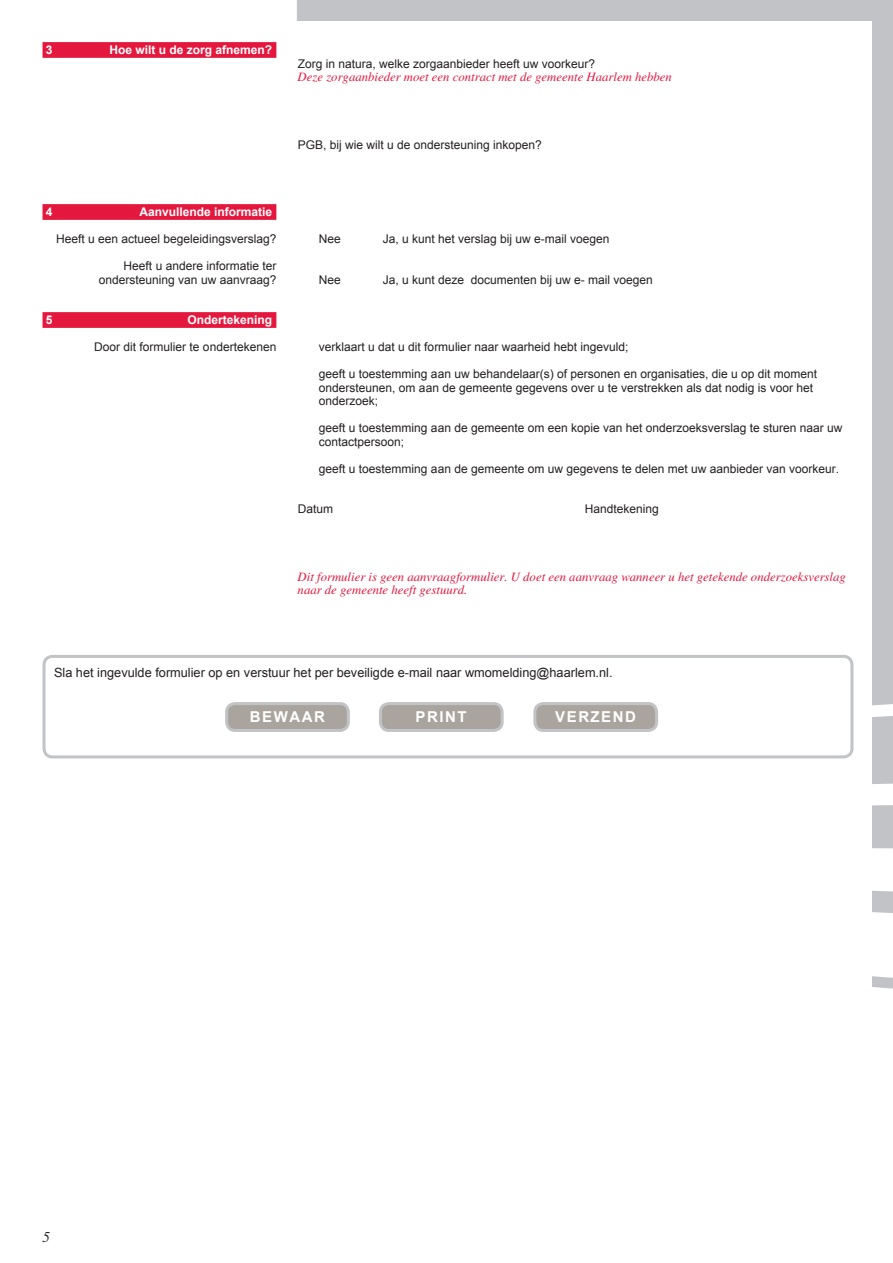
<style>
.page{position:relative;width:893px;height:1263px;background:#fff}
.page>*{position:absolute;margin:0;border:0;box-sizing:border-box;transform-origin:0 0}
.t1{font:700 15px "Arial";letter-spacing:.1em;color:#fff}
.t2{font:italic 15px "Times LT Pro";color:#231f20}
.t3{font:italic 12.75px/13.5px "Times LT Pro";color:#e4183e}
.t4{font:12.75px "Arial";color:#231f20}
.t5{font:12px/13.5px "Arial";color:#231f20}
.t6{font:700 12px "Arial";color:#fff}
</style>
<div class="page">
<svg style="left:872px;top:805px;width:21px;height:44px"></svg>
<svg style="left:872px;top:890px;width:21px;height:99px"></svg>
<div style="left:297px;top:0;width:596px;height:784px;background:#c2c3c6"></div>
<div style="left:21px;top:21px;width:850px;height:1221px;background:#fff"></div>
<div style="left:43px;top:42px;width:233px;height:16px;background:#e4183e"></div>
<div style="left:43px;top:204px;width:233px;height:16px;background:#e4183e"></div>
<div style="left:43px;top:312px;width:233px;height:16px;background:#e4183e"></div>
<div style="left:43px;top:655px;width:810px;height:103px;border:3px solid #c2c3c6;border-radius:9px"></div>
<div style="left:227px;top:704px;width:121px;height:26px;background:#a9a49d;border-radius:9px"></div>
<div style="left:225px;top:702px;width:125px;height:30px;border:3px solid #c2c3c6;border-radius:9px"></div>
<div style="left:380px;top:704px;width:122px;height:26px;background:#a9a49d;border-radius:9px"></div>
<div style="left:379px;top:702px;width:125px;height:30px;border:3px solid #c2c3c6;border-radius:9px"></div>
<div style="left:535px;top:704px;width:122px;height:26px;background:#a9a49d;border-radius:9px"></div>
<div style="left:533px;top:702px;width:125px;height:30px;border:3px solid #c2c3c6;border-radius:9px"></div>
<p class="t6" style="left:46px;top:41px;width:8px">3</p>
<p class="t6" style="left:109px;top:41px;width:164px">Hoe wilt u de zorg afnemen?</p>
<p class="t5" style="left:298px;top:56px;width:299px">Zorg in natura, welke zorgaanbieder heeft uw voorkeur?</p>
<p class="t3" style="left:298px;top:70px;width:376px">Deze zorgaanbieder moet een contract met de gemeente Haarlem hebben</p>
<p class="t5" style="left:298px;top:137px;width:246px">PGB, bij wie wilt u de ondersteuning inkopen?</p>
<p class="t6" style="left:46px;top:203px;width:8px">4</p>
<p class="t6" style="left:139px;top:203px;width:134px">Aanvullende informatie</p>
<p class="t5" style="left:56px;top:232px;width:222px">Heeft u een actueel begeleidingsverslag?</p>
<p class="t5" style="left:319px;top:232px;width:24px">Nee</p>
<p class="t5" style="left:383px;top:232px;width:228px">Ja, u kunt het verslag bij uw e-mail voegen</p>
<p class="t5" style="left:99px;top:259px;width:179px;text-align:right">Heeft u andere informatie ter ondersteuning van uw aanvraag?</p>
<p class="t5" style="left:319px;top:272px;width:24px">Nee</p>
<p class="t5" style="left:383px;top:272px;width:272px">Ja, u kunt deze documenten bij uw e- mail voegen</p>
<p class="t6" style="left:46px;top:311px;width:8px">5</p>
<p class="t6" style="left:187px;top:311px;width:86px">Ondertekening</p>
<p class="t5" style="left:94px;top:340px;width:184px">Door dit formulier te ondertekenen</p>
<p class="t5" style="left:319px;top:340px;width:311px">verklaart u dat u dit formulier naar waarheid hebt ingevuld;</p>
<p class="t5" style="left:319px;top:367px;width:500px">geeft u toestemming aan uw behandelaar(s) of personen en organisaties, die u op dit moment ondersteunen, om aan de gemeente gegevens over u te verstrekken als dat nodig is voor het onderzoek;</p>
<p class="t5" style="left:319px;top:421px;width:525px">geeft u toestemming aan de gemeente om een kopie van het onderzoeksverslag te sturen naar uw contactpersoon;</p>
<p class="t5" style="left:319px;top:461px;width:522px">geeft u toestemming aan de gemeente om uw gegevens te delen met uw aanbieder van voorkeur.</p>
<p class="t5" style="left:298px;top:502px;width:37px">Datum</p>
<p class="t5" style="left:585px;top:502px;width:76px">Handtekening</p>
<p class="t3" style="left:298px;top:569px;width:550px">Dit formulier is geen aanvraagformulier. U doet een aanvraag wanneer u het getekende onderzoeksverslag naar de gemeente heeft gestuurd.</p>
<p class="t4" style="left:54px;top:664px;width:560px">Sla het ingevulde formulier op en verstuur het per beveiligde e-mail naar wmomelding@haarlem.nl.</p>
<p class="t1" style="left:250px;top:707px;width:76px">BEWAAR</p>
<p class="t1" style="left:416px;top:707px;width:52px">PRINT</p>
<p class="t1" style="left:555px;top:707px;width:82px">VERZEND</p>
<p class="t2" style="left:43px;top:1228px;width:9px">5</p>
</div>
